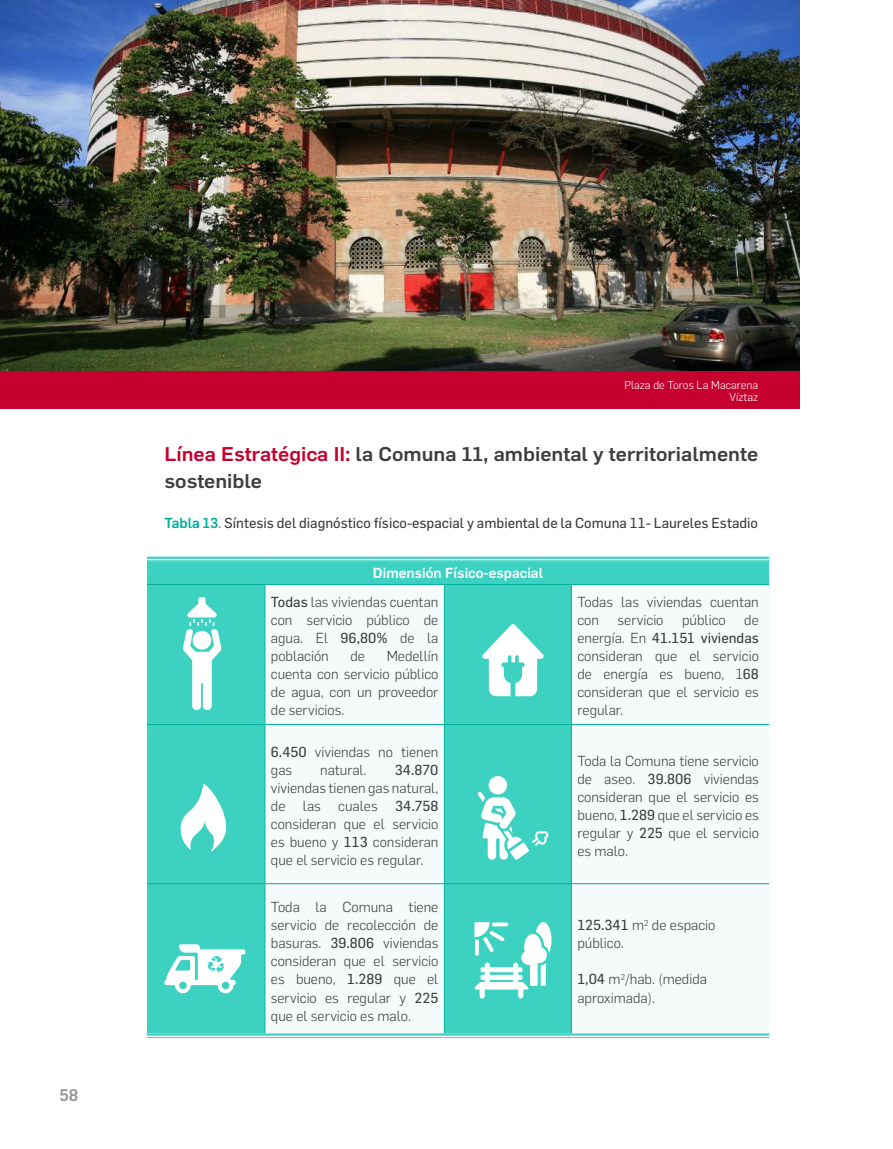
<style>
.page{position:relative;width:893px;height:1149px;background:#fff}
.page>*{position:absolute;margin:0;border:0;box-sizing:border-box;transform-origin:0 0}
.t1{font:500 19.5px/27px "Flama";color:#3e3e3f;scale:1.06 1}
.t2{font:500 16.5px "Flama";color:#939598}
.t3{font:300 14.25px/18px "Flama";color:#3e3e3f;text-align:justify}
.t4{font:14.25px "Flama";color:#3e3e3f}
.t5{font:500 14.25px/28.8px "Flama";color:#fff}
.t6{font:300 11.25px/12px "Flama";color:#fff;text-align:right}
.s1{color:#c5002e}
.s2{font-weight:500;color:#00af9b}
.s3{font-weight:300}
.s4{font-weight:400;color:#3e3e3f}
.s5{font-weight:300;color:#3e3e3f}
.s6{font-weight:400}
</style>
<div class="page">
<div style="left:147px;top:561px;width:622px;height:472px;background:#3dd1c2"></div>
<svg style="left:266px;top:585px;width:503px;height:448px;fill:#f4fbfa"></svg>
<svg style="left:147px;top:558px;width:118px;height:2px"></svg>
<svg style="left:265px;top:558px;width:179px;height:1px"></svg>
<svg style="left:444px;top:558px;width:127px;height:2px"></svg>
<svg style="left:571px;top:558px;width:198px;height:2px"></svg>
<hr style="left:147px;top:1033px;width:118px;height:4px;background:#79dfd5">
<hr style="left:265px;top:1033px;width:179px;height:4px;background:#79dfd5">
<hr style="left:444px;top:1033px;width:127px;height:4px;background:#79dfd5">
<hr style="left:571px;top:1033px;width:198px;height:4px;background:#79dfd5">
<hr style="left:147px;top:556px;width:118px;height:2px;background:#3dd1c2">
<hr style="left:147px;top:560px;width:118px;height:1px;background:#3dd1c2">
<hr style="left:265px;top:556px;width:179px;height:2px;background:#3dd1c2">
<hr style="left:265px;top:560px;width:179px;height:1px;background:#3dd1c2">
<hr style="left:444px;top:556px;width:127px;height:2px;background:#3dd1c2">
<hr style="left:444px;top:560px;width:127px;height:1px;background:#3dd1c2">
<hr style="left:571px;top:556px;width:198px;height:2px;background:#3dd1c2">
<hr style="left:571px;top:560px;width:198px;height:1px;background:#3dd1c2">
<hr style="left:265px;top:584px;width:1px;height:140px;background:#00af9b">
<hr style="left:444px;top:584px;width:1px;height:140px;background:#00af9b">
<hr style="left:571px;top:584px;width:1px;height:140px;background:#00af9b">
<hr style="left:265px;top:724px;width:1px;height:159px;background:#00af9b">
<hr style="left:444px;top:724px;width:1px;height:159px;background:#00af9b">
<hr style="left:571px;top:724px;width:1px;height:159px;background:#00af9b">
<hr style="left:265px;top:883px;width:1px;height:150px;background:#00af9b">
<hr style="left:444px;top:883px;width:1px;height:150px;background:#00af9b">
<hr style="left:571px;top:883px;width:1px;height:150px;background:#00af9b">
<hr style="left:147px;top:584px;width:118px;height:1px;background:#00af9b">
<hr style="left:265px;top:584px;width:179px;height:1px;background:#00af9b">
<hr style="left:444px;top:584px;width:127px;height:1px;background:#00af9b">
<hr style="left:571px;top:584px;width:198px;height:1px;background:#00af9b">
<hr style="left:147px;top:724px;width:118px;height:1px;background:#00af9b">
<hr style="left:265px;top:724px;width:179px;height:1px;background:#00af9b">
<hr style="left:444px;top:724px;width:127px;height:1px;background:#00af9b">
<hr style="left:571px;top:724px;width:198px;height:1px;background:#00af9b">
<hr style="left:147px;top:883px;width:118px;height:1px;background:#00af9b">
<hr style="left:265px;top:883px;width:179px;height:1px;background:#00af9b">
<hr style="left:444px;top:883px;width:127px;height:1px;background:#00af9b">
<hr style="left:571px;top:883px;width:198px;height:1px;background:#00af9b">
<hr style="left:147px;top:1033px;width:118px;height:2px;background:#3dd1c2">
<hr style="left:147px;top:1036px;width:118px;height:1px;background:#3dd1c2">
<hr style="left:265px;top:1033px;width:179px;height:2px;background:#3dd1c2">
<hr style="left:265px;top:1036px;width:179px;height:1px;background:#3dd1c2">
<hr style="left:444px;top:1033px;width:127px;height:2px;background:#3dd1c2">
<hr style="left:444px;top:1036px;width:127px;height:1px;background:#3dd1c2">
<hr style="left:571px;top:1033px;width:198px;height:2px;background:#3dd1c2">
<hr style="left:571px;top:1036px;width:198px;height:1px;background:#3dd1c2">
<img style="left:0;top:0;width:799px;height:371px">
<div style="left:0;top:371px;width:799px;height:37px;background:#c5002e"></div>
<svg style="left:183px;top:597px;width:38px;height:112px"></svg>
<svg style="left:482px;top:624px;width:62px;height:72px"></svg>
<svg style="left:180px;top:783px;width:48px;height:68px"></svg>
<div style="left:489px;top:775px;width:18px;height:19px;background:#fff;border-radius:50%"></div>
<svg style="left:477px;top:791px;width:71px;height:68px"></svg>
<svg style="left:474px;top:921px;width:78px;height:77px"></svg>
<svg style="left:164px;top:944px;width:81px;height:48px"></svg>
<p class="t2" style="left:59px;top:1082px;width:20px">58</p>
<p class="t6" style="left:624px;top:378px;width:135px">Plaza de Toros La Macarena<br>Víztaz</p>
<h1 class="t1" style="left:164px;top:438px;width:562px"><span class="s1">Línea Estratégica II:</span> la Comuna 11, ambiental y territorialmente sostenible</h1>
<p class="t4" style="left:164px;top:513px;width:595px"><span class="s2">Tabla 13</span><span class="s3">.</span> Síntesis del diagnóstico físico-espacial y ambiental de la Comuna 11- Laureles Estadio</p>
<p class="t5" style="left:271px;top:557px;width:274px;text-indent:102px">Dimensión Físico-espacial<br><span class="s4">Todas</span> <span class="s5">las viviendas cuentan</span></p>
<p class="t3" style="left:271px;top:610px;width:169px">con servicio público de agua. El <span class="s6">96,80%</span> de la población</p>
<p class="t3" style="left:271px;top:646px;width:169px;text-indent:116px">Medellín cuenta con servicio público de agua, con un proveedor de servicios.</p>
<p class="t3" style="left:350px;top:646px;width:16px">de</p>
<p class="t3" style="left:271px;top:741px;width:169px"><span class="s6">6.450</span> viviendas no tienen gas</p>
<p class="t3" style="left:320px;top:759px;width:48px">natural.</p>
<p class="t4" style="left:395px;top:760px;width:45px">34.870</p>
<p class="t3" style="left:271px;top:777px;width:169px">viviendas tienen gas natural, de las cuales <span class="s6">34.758 </span>consideran que el servicio es bueno y <span class="s6">113</span> consideran que el servicio es regular.</p>
<p class="t3" style="left:271px;top:897px;width:169px">Toda la Comuna tiene servicio de recolección de basuras. <span class="s6">39.806</span> viviendas consideran que el servicio es bueno, <span class="s6">1.289</span> que el servicio es regular y <span class="s6">225 </span>que el servicio es malo.</p>
<p class="t3" style="left:577px;top:592px;width:183px">Todas las viviendas cuentan con</p>
<p class="t3" style="left:618px;top:610px;width:47px">servicio</p>
<p class="t3" style="left:682px;top:610px;width:45px">público</p>
<p class="t3" style="left:577px;top:610px;width:183px;text-indent:167px">de energía. En <span class="s6">41.151 viviendas </span>consideran que el servicio de energía es bueno, 1<span class="s6">68 </span>consideran que el servicio es regular.</p>
<p class="t3" style="left:577px;top:750px;width:183px">Toda la Comuna tiene servicio de aseo. <span class="s6">39.806</span> viviendas consideran que el servicio es bueno, <span class="s6">1.289</span> que el servicio es regular y <span class="s6">225</span> que el servicio es malo.</p>
<p class="t3" style="left:577px;top:915px;width:139px"><span class="s6">125.341</span> m<sup>2</sup> de espacio público.</p>
<p class="t3" style="left:577px;top:969px;width:131px"><span class="s6">1,04</span> m<sup>2</sup>/hab. (medida aproximada).</p>
</div>
